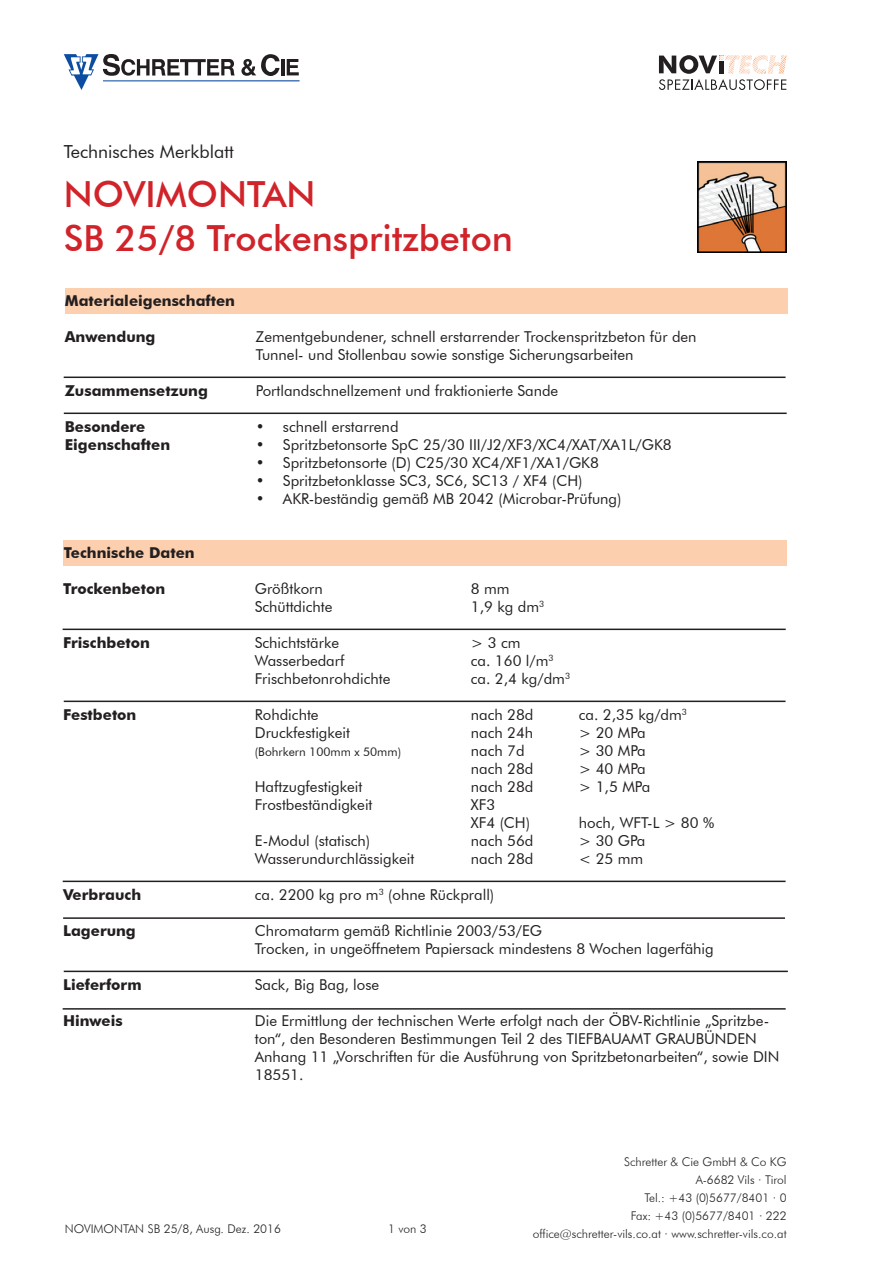
<style>
.page{position:relative;width:893px;height:1263px;background:#fff}
.page>*{position:absolute;margin:0;border:0;box-sizing:border-box;transform-origin:0 0}
.t1{font:500 36px "Futura BT";color:#d1232a}
.t2{font:18px "Futura BT";color:#231f20}
.t3{font:15px/18px "Futura BT";color:#231f20}
.t4{font:700 15px "Futura BT";color:#231f20}
.t5{font:300 12px/18px "Futura BT";color:#231f20;text-align:right}
.t6{font:12px "Futura BT";color:#231f20}
</style>
<div class="page">
<svg style="left:659px;top:55px;width:128px;height:35px"></svg>
<hr style="left:103px;top:80px;width:197px;height:1px;background:#0d4da1">
<hr style="left:281px;top:59px;width:3px;height:16px;background:#231f20">
<svg style="left:287px;top:59px;width:12px;height:16px"></svg>
<svg style="left:64px;top:54px;width:171px;height:36px"></svg>
<svg style="left:241px;top:54px;width:39px;height:22px"></svg>
<img style="left:697px;top:162px;width:89px;height:90px">
<div style="left:65px;top:288px;width:723px;height:26px;background:#fccfae"></div>
<div style="left:64px;top:540px;width:723px;height:26px;background:#fccfae"></div>
<hr style="left:64px;top:701px;width:721px;height:1px;background:#231f20">
<hr style="left:63px;top:917px;width:722px;height:2px;background:#231f20">
<hr style="left:63px;top:629px;width:723px;height:1px;background:#231f20">
<hr style="left:63px;top:881px;width:723px;height:1px;background:#231f20">
<hr style="left:64px;top:413px;width:723px;height:1px;background:#231f20">
<hr style="left:64px;top:377px;width:722px;height:1px;background:#231f20">
<hr style="left:64px;top:971px;width:724px;height:1px;background:#231f20">
<hr style="left:63px;top:1008px;width:723px;height:2px;background:#231f20">
<p class="t2" style="left:64px;top:140px;width:171px">Technisches Merkblatt</p>
<p class="t1" style="left:64px;top:173px;width:253px">NOVIMONTAN</p>
<p class="t1" style="left:64px;top:216px;width:451px">SB 25/8 Trockenspritzbeton</p>
<p class="t4" style="left:65px;top:292px;width:172px">Materialeigenschaften</p>
<p class="t4" style="left:65px;top:328px;width:92px">Anwendung</p>
<p class="t4" style="left:65px;top:382px;width:145px">Zusammensetzung</p>
<p class="t4" style="left:65px;top:418px;width:82px">Besondere</p>
<p class="t4" style="left:65px;top:436px;width:107px">Eigenschaften</p>
<p class="t4" style="left:64px;top:544px;width:132px">Technische Daten</p>
<p class="t4" style="left:63px;top:580px;width:104px">Trockenbeton</p>
<p class="t4" style="left:63px;top:634px;width:89px">Frischbeton</p>
<p class="t4" style="left:63px;top:706px;width:75px">Festbeton</p>
<p class="t4" style="left:63px;top:886px;width:80px">Verbrauch</p>
<p class="t4" style="left:63px;top:922px;width:74px">Lagerung</p>
<p class="t4" style="left:63px;top:976px;width:80px">Lieferform</p>
<p class="t4" style="left:63px;top:1012px;width:61px">Hinweis</p>
<p class="t3" style="left:256px;top:328px;width:442px">Zementgebundener, schnell erstarrender Trockenspritzbeton für den</p>
<p class="t3" style="left:256px;top:346px;width:379px">Tunnel- und Stollenbau sowie sonstige Sicherungsarbeiten</p>
<p class="t3" style="left:256px;top:382px;width:304px">Portlandschnellzement und fraktionierte Sande</p>
<p class="t3" style="left:256px;top:418px;width:144px">• schnell erstarrend</p>
<p class="t3" style="left:256px;top:436px;width:417px">• Spritzbetonsorte SpC 25/30 III/J2/XF3/XC4/XAT/XA1L/GK8</p>
<p class="t3" style="left:256px;top:454px;width:345px">• Spritzbetonsorte (D) C25/30 XC4/XF1/XA1/GK8</p>
<p class="t3" style="left:256px;top:472px;width:328px">• Spritzbetonklasse SC3, SC6, SC13 / XF4 (CH)</p>
<p class="t3" style="left:256px;top:490px;width:367px">• AKR-beständig gemäß MB 2042 (Microbar-Prüfung)</p>
<p class="t3" style="left:255px;top:580px;width:70px">Größtkorn</p>
<p class="t3" style="left:471px;top:580px;width:40px">8 mm</p>
<p class="t3" style="left:255px;top:598px;width:79px">Schüttdichte</p>
<p class="t3" style="left:471px;top:598px;width:75px">1,9 kg dm<sup>3</sup></p>
<p class="t3" style="left:255px;top:634px;width:86px">Schichtstärke</p>
<p class="t3" style="left:471px;top:634px;width:51px">&gt; 3 cm</p>
<p class="t3" style="left:255px;top:652px;width:91px">Wasserbedarf</p>
<p class="t3" style="left:471px;top:652px;width:84px">ca. 160 l/m<sup>3</sup></p>
<p class="t3" style="left:255px;top:670px;width:137px">Frischbetonrohdichte</p>
<p class="t3" style="left:471px;top:670px;width:101px">ca. 2,4 kg/dm<sup>3</sup></p>
<p class="t3" style="left:255px;top:706px;width:65px">Rohdichte</p>
<p class="t3" style="left:471px;top:706px;width:64px">nach 28d</p>
<p class="t3" style="left:579px;top:706px;width:110px">ca. 2,35 kg/dm<sup>3</sup></p>
<p class="t3" style="left:255px;top:724px;width:97px">Druckfestigkeit</p>
<p class="t3" style="left:471px;top:724px;width:64px">nach 24h</p>
<p class="t3" style="left:579px;top:724px;width:68px">&gt; 20 MPa</p>
<p class="t6" style="left:255px;top:744px;width:148px">(Bohrkern 100mm x 50mm)</p>
<p class="t3" style="left:471px;top:742px;width:55px">nach 7d</p>
<p class="t3" style="left:579px;top:742px;width:68px">&gt; 30 MPa</p>
<p class="t3" style="left:471px;top:760px;width:64px">nach 28d</p>
<p class="t3" style="left:579px;top:760px;width:68px">&gt; 40 MPa</p>
<p class="t3" style="left:255px;top:778px;width:109px">Haftzugfestigkeit</p>
<p class="t3" style="left:471px;top:778px;width:64px">nach 28d</p>
<p class="t3" style="left:579px;top:778px;width:73px">&gt; 1,5 MPa</p>
<p class="t3" style="left:255px;top:796px;width:119px">Frostbeständigkeit</p>
<p class="t3" style="left:471px;top:796px;width:26px">XF3</p>
<p class="t3" style="left:471px;top:814px;width:61px">XF4 (CH)</p>
<p class="t3" style="left:579px;top:814px;width:137px">hoch, WFT-L &gt; 80 %</p>
<p class="t3" style="left:255px;top:832px;width:117px">E-Modul (statisch)</p>
<p class="t3" style="left:471px;top:832px;width:64px">nach 56d</p>
<p class="t3" style="left:579px;top:832px;width:68px">&gt; 30 GPa</p>
<p class="t3" style="left:255px;top:850px;width:161px">Wasserundurchlässigkeit</p>
<p class="t3" style="left:471px;top:850px;width:64px">nach 28d</p>
<p class="t3" style="left:579px;top:850px;width:66px">&lt; 25 mm</p>
<p class="t3" style="left:255px;top:886px;width:241px">ca. 2200 kg pro m<sup>3</sup> (ohne Rückprall)</p>
<p class="t3" style="left:255px;top:922px;width:289px">Chromatarm gemäß Richtlinie 2003/53/EG</p>
<p class="t3" style="left:255px;top:940px;width:460px">Trocken, in ungeöffnetem Papiersack mindestens 8 Wochen lagerfähig</p>
<p class="t3" style="left:255px;top:976px;width:126px">Sack, Big Bag, lose</p>
<p class="t3" style="left:255px;top:1012px;width:526px">Die Ermittlung der technischen Werte erfolgt nach der ÖBV-Richtlinie „Spritzbe&shy;ton“, den Besonderen Bestimmungen Teil 2 des TIEFBAUAMT GRAUBÜNDEN Anhang 11 „Vorschriften für die Ausführung von Spritzbetonarbeiten“, sowie DIN 18551.</p>
<p class="t5" style="left:65px;top:1220px;width:218px">NOVIMONTAN SB 25/8, Ausg. Dez. 2016</p>
<p class="t5" style="left:388px;top:1220px;width:40px">1 von 3</p>
<p class="t5" style="left:533px;top:1152px;width:255px">Schretter &amp; Cie GmbH &amp; Co KG<br>A-6682 Vils · Tirol<br>Tel.: +43 (0)5677/8401 · 0<br>Fax: +43 (0)5677/8401 · 222 office@schretter-vils.co.at · www.schretter-vils.co.at</p>
</div>
